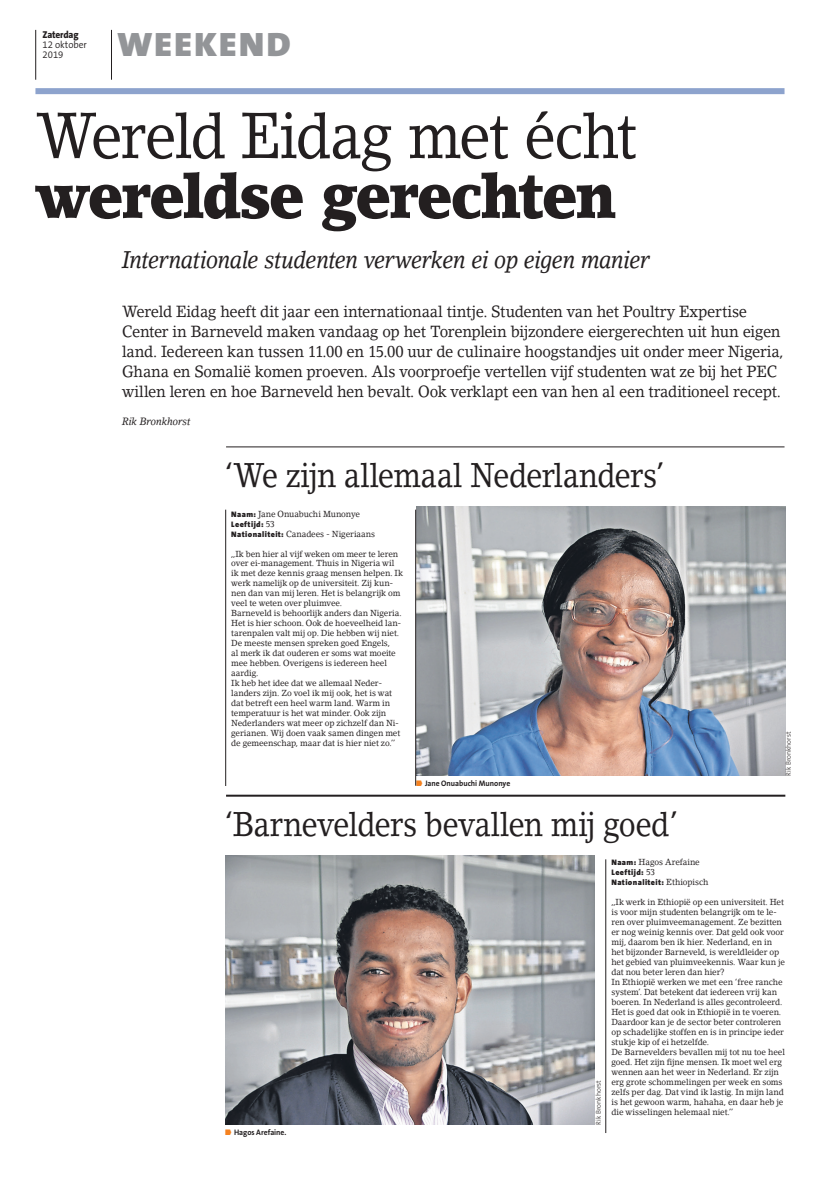
<style>
.page{position:relative;width:820px;height:1177px;background:#fff}
.page>*{position:absolute;margin:0;border:0;box-sizing:border-box;transform-origin:0 0}
.t1{font:64px "Lino Letter Std";letter-spacing:-.035em;color:#231f20;scale:.9 1}
.t2{font:900 64px "Lino Letter Std";letter-spacing:-.035em;color:#231f20;scale:.9 1}
.t3{font:34px "Lino Letter Std";letter-spacing:-.02em;color:#231f20;scale:.87 1}
.t4{font:900 34px "The Sans B9";letter-spacing:.055em;color:#939598;scale:1.1 1}
.t5{font:italic 24px "Lino Letter Std";letter-spacing:-.025em;color:#231f20;scale:.9 1}
.t6{font:16px/19.9px "Lino Letter Std";letter-spacing:-.02em;color:#231f20;scale:.93 1}
.t7{font:italic 10.5px "Lino Letter Std";letter-spacing:-.015em;color:#231f20;scale:.93 1}
.t8{font:300 10px/10px "The Sans B4";color:#231f20;scale:.95 1}
.t9{font:800 10px "The Sans B8";letter-spacing:-.02em;color:#231f20;scale:.95 1}
.t10{font:8.7px/10px "Lino Letter Std";letter-spacing:-.015em;color:#231f20;scale:.95 1}
.t11{font:900 8px/10px "The Sans B9";letter-spacing:.05em;color:#231f20}
.t12{font:700 8px "The Sans B7";color:#231f20;scale:.95 1}
.t13{font:300 7px "The Sans B3";letter-spacing:.005em;color:#231f20}
.s1{font-family:"The Sans B9";font-weight:900;font-size:8px}
.s2{font-family:"Lino Letter Std";font-weight:400;font-size:8.7px}
.s3{font-family:"BD Unwspprlogo";font-weight:400;font-size:5.5px;color:#f58220}
</style>
<div class="page">
<hr style="left:226px;top:446px;width:558px;height:1px;background:#231f20">
<hr style="left:226px;top:794px;width:559px;height:2px;background:#231f20">
<img style="left:416px;top:506px;width:369px;height:269px">
<img style="left:225px;top:855px;width:369px;height:269px">
<hr style="left:225px;top:509px;width:1px;height:277px;background:#231f20">
<hr style="left:415px;top:509px;width:1px;height:276px;background:#231f20">
<hr style="left:605px;top:859px;width:1px;height:273px;background:#231f20">
<div style="left:35px;top:88px;width:749px;height:6px;background:#8da3cd"></div>
<hr style="left:111px;top:30px;width:1px;height:50px;background:#231f20">
<hr style="left:35px;top:30px;width:1px;height:50px;background:#231f20">
<p class="t9" style="left:43px;top:29px;width:39px">Zaterdag</p>
<p class="t8" style="left:43px;top:40px;width:48px">12 oktober<br>2019</p>
<h2 class="t4" style="left:117px;top:26px;width:159px">WEEKEND</h2>
<h1 class="t1" style="left:35px;top:97px;width:669px">Wereld Eidag met écht</h1>
<h1 class="t2" style="left:36px;top:157px;width:646px">wereldse gerechten</h1>
<h3 class="t5" style="left:122px;top:244px;width:588px">Internationale studenten verwerken ei op eigen manier</h3>
<p class="t6" style="left:122px;top:302px;width:712px">Wereld Eidag heeft dit jaar een internationaal tintje. Studenten van het Poultry Expertise Center in Barneveld maken vandaag op het Torenplein bijzondere eiergerechten uit hun eigen land. Iedereen kan tussen 11.00 en 15.00 uur de culinaire hoogstandjes uit onder meer Nigeria, Ghana en Somalië komen proeven. Als voorproefje vertellen vijf studenten wat ze bij het PEC willen leren en hoe Barneveld hen bevalt. Ook verklapt een van hen al een traditioneel recept.</p>
<p class="t7" style="left:122px;top:414px;width:75px">Rik Bronkhorst</p>
<h2 class="t3" style="left:225px;top:454px;width:506px">‘We zijn allemaal Nederlanders’</h2>
<p class="t10" style="left:231px;top:508px;width:137px"><span class="s1">Naam:</span> Jane Onuabuchi Munonye</p>
<p class="t11" style="left:231px;top:519px;width:45px">Leeftijd: <span class="s2">53</span></p>
<p class="t10" style="left:231px;top:528px;width:153px"><span class="s1">Nationaliteit:</span> Canadees - Nigeriaans</p>
<p class="t10" style="left:231px;top:548px;width:182px">,,Ik ben hier al vijf weken om meer te leren over ei-management. Thuis in Nigeria wil ik met deze kennis graag mensen helpen. Ik werk namelijk op de universiteit. Zij kun&shy;nen dan van mij leren. Het is belangrijk om veel te weten over pluimvee.<br>Barneveld is behoorlijk anders dan Nigeria.<br>Het is hier schoon. Ook de hoeveelheid lan&shy;tarenpalen valt mij op. Die hebben wij niet.<br>De meeste mensen spreken goed Engels,<br>al merk ik dat ouderen er soms wat moeite mee hebben. Overigens is iedereen heel aardig.<br>Ik heb het idee dat we allemaal Neder&shy;landers zijn. Zo voel ik mij ook, het is wat dat betreft een heel warm land. Warm in temperatuur is het wat minder. Ook zijn Nederlanders wat meer op zichzelf dan Ni&shy;gerianen. Wij doen vaak samen dingen met de gemeenschap, maar dat is hier niet zo.’’</p>
<p class="t12" style="left:416px;top:778px;width:100px"><span class="s3">p</span> Jane Onuabuchi Munonye</p>
<h2 class="t3" style="left:225px;top:803px;width:521px">‘Barnevelders bevallen mij goed’</h2>
<p class="t13" style="left:784px;top:775px;width:46px;rotate:-90deg">Rik Bronkhorst</p>
<p class="t12" style="left:225px;top:1127px;width:66px"><span class="s3">p</span> Hagos Arefaine.</p>
<p class="t13" style="left:594px;top:1124px;width:46px;rotate:-90deg">Rik Bronkhorst</p>
<p class="t10" style="left:611px;top:857px;width:94px"><span class="s1">Naam:</span> Hagos Arefaine</p>
<p class="t11" style="left:611px;top:867px;width:98px">Leeftijd: <span class="s2">53<br></span>Nationaliteit: <span class="s2">Ethiopisch</span></p>
<p class="t10" style="left:611px;top:897px;width:184px">,,Ik werk in Ethiopië op een universiteit. Het is voor mijn studenten belangrijk om te le&shy;ren over pluimveemanagement. Ze bezitten er nog weinig kennis over. Dat geld ook voor mij, daarom ben ik hier. Nederland, en in het bijzonder Barneveld, is wereldleider op het gebied van pluimveekennis. Waar kun je dat nou beter leren dan hier?<br>In Ethiopië werken we met een ‘free ranche system’. Dat betekent dat iedereen vrij kan boeren. In Nederland is alles gecontroleerd.<br>Het is goed dat ook in Ethiopië in te voeren.<br>Daardoor kan je de sector beter controleren op schadelijke stoffen en is in principe ieder stukje kip of ei hetzelfde.<br>De Barnevelders bevallen mij tot nu toe heel goed. Het zijn fijne mensen. Ik moet wel erg wennen aan het weer in Nederland. Er zijn erg grote schommelingen per week en soms zelfs per dag. Dat vind ik lastig. In mijn land is het gewoon warm, hahaha, en daar heb je die wisselingen helemaal niet.’’</p>
</div>
